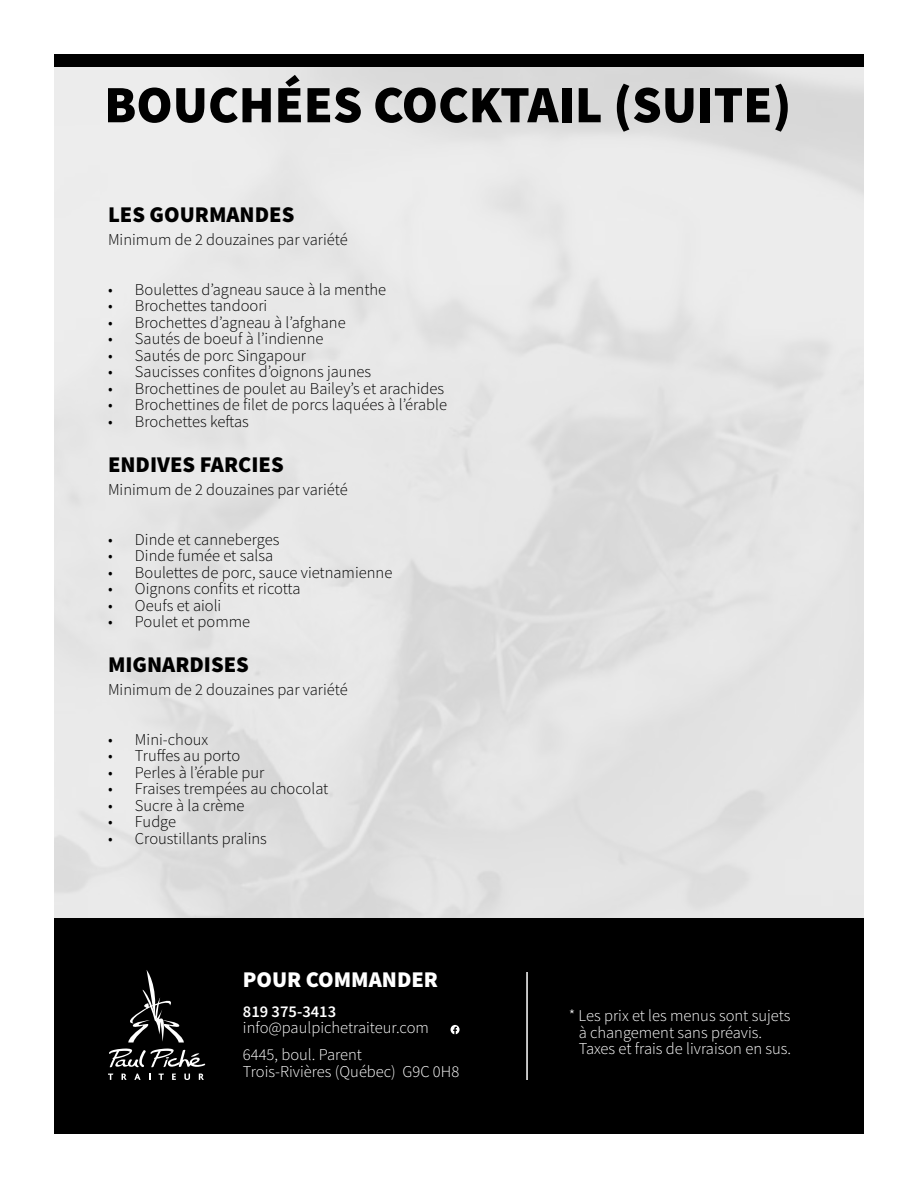
<style>
.page{position:relative;width:918px;height:1188px;background:#fff}
.page>*{position:absolute;margin:0;border:0;box-sizing:border-box;transform-origin:0 0}
.t1{font:900 52.5px "Source Sans Pro";color:#000}
.t2{font:900 22.5px "Source Sans Pro";color:#000}
.t3{font:900 22.5px "Source Sans Pro";color:#fff}
.t4{font:300 16.5px "Source Sans Pro";color:#000}
.t5{font:300 16.5px/16.5px "Source Sans Pro";color:#fff}
.t6{font:600 16.5px "Source Sans Pro";color:#fff}
</style>
<div class="page">
<div style="left:54px;top:918px;width:810px;height:216px;background:#000"></div>
<div style="left:54px;top:54px;width:810px;height:13px;background:#000"></div>
<svg style="left:108px;top:1074px;width:5px;height:6px"></svg>
<svg style="left:122px;top:1074px;width:5px;height:6px"></svg>
<svg style="left:134px;top:1074px;width:7px;height:6px"></svg>
<svg style="left:159px;top:1074px;width:5px;height:6px"></svg>
<svg style="left:172px;top:1074px;width:4px;height:6px"></svg>
<svg style="left:184px;top:1074px;width:6px;height:6px"></svg>
<svg style="left:199px;top:1074px;width:5px;height:6px"></svg>
<svg style="left:109px;top:1049px;width:96px;height:19px"></svg>
<svg style="left:128px;top:970px;width:56px;height:73px"></svg>
<hr style="left:526px;top:972px;width:2px;height:108px;background:#fff">
<svg style="left:451px;top:1025px;width:9px;height:9px"></svg>
<h1 class="t1" style="left:104px;top:69px;width:689px">BOUCHÉES COCKTAIL (SUITE)</h1>
<h2 class="t2" style="left:108px;top:199px;width:188px">LES GOURMANDES</h2>
<p class="t4" style="left:108px;top:230px;width:241px">Minimum de 2 douzaines par variété</p>
<p class="t4" style="left:108px;top:279px;width:280px">• Boulettes d’agneau sauce à la menthe</p>
<p class="t4" style="left:108px;top:296px;width:161px">• Brochettes tandoori</p>
<p class="t4" style="left:108px;top:312px;width:239px">• Brochettes d’agneau à l’afghane</p>
<p class="t4" style="left:108px;top:329px;width:217px">• Sautés de boeuf à l’indienne</p>
<p class="t4" style="left:108px;top:345px;width:199px">• Sautés de porc Singapour</p>
<p class="t4" style="left:108px;top:362px;width:265px">• Saucisses confites d’oignons jaunes</p>
<p class="t4" style="left:108px;top:378px;width:338px">• Brochettines de poulet au Bailey’s et arachides</p>
<p class="t4" style="left:108px;top:395px;width:340px">• Brochettines de filet de porcs laquées à l’érable</p>
<p class="t4" style="left:108px;top:411px;width:142px">• Brochettes keftas</p>
<h2 class="t2" style="left:108px;top:449px;width:177px">ENDIVES FARCIES</h2>
<p class="t4" style="left:108px;top:479px;width:241px">Minimum de 2 douzaines par variété</p>
<p class="t4" style="left:108px;top:529px;width:173px">• Dinde et canneberges</p>
<p class="t4" style="left:108px;top:545px;width:167px">• Dinde fumée et salsa</p>
<p class="t4" style="left:108px;top:562px;width:286px">• Boulettes de porc, sauce vietnamienne</p>
<p class="t4" style="left:108px;top:578px;width:194px">• Oignons confits et ricotta</p>
<p class="t4" style="left:108px;top:595px;width:115px">• Oeufs et aioli</p>
<p class="t4" style="left:108px;top:611px;width:144px">• Poulet et pomme</p>
<h2 class="t2" style="left:108px;top:649px;width:142px">MIGNARDISES</h2>
<p class="t4" style="left:108px;top:680px;width:241px">Minimum de 2 douzaines par variété</p>
<p class="t4" style="left:108px;top:729px;width:102px">• Mini-choux</p>
<p class="t4" style="left:108px;top:746px;width:134px">• Truffes au porto</p>
<p class="t4" style="left:108px;top:762px;width:158px">• Perles à l’érable pur</p>
<p class="t4" style="left:108px;top:779px;width:222px">• Fraises trempées au chocolat</p>
<p class="t4" style="left:108px;top:795px;width:138px">• Sucre à la crème</p>
<p class="t4" style="left:108px;top:812px;width:70px">• Fudge</p>
<p class="t4" style="left:108px;top:828px;width:160px">• Croustillants pralins</p>
<h2 class="t3" style="left:243px;top:964px;width:197px">POUR COMMANDER</h2>
<p class="t6" style="left:243px;top:1000px;width:95px">819 375-3413</p>
<p class="t5" style="left:243px;top:1014px;width:188px;line-height:27px">info@paulpichetraiteur.com<br>6445, boul. Parent</p>
<p class="t5" style="left:243px;top:1063px;width:218px">Trois-Rivières (Québec) G9C 0H8</p>
<p class="t5" style="left:579px;top:1007px;width:214px;text-indent:-10px">* Les prix et les menus sont sujets à changement sans préavis.<br>Taxes et frais de livraison en sus.</p>
</div>
